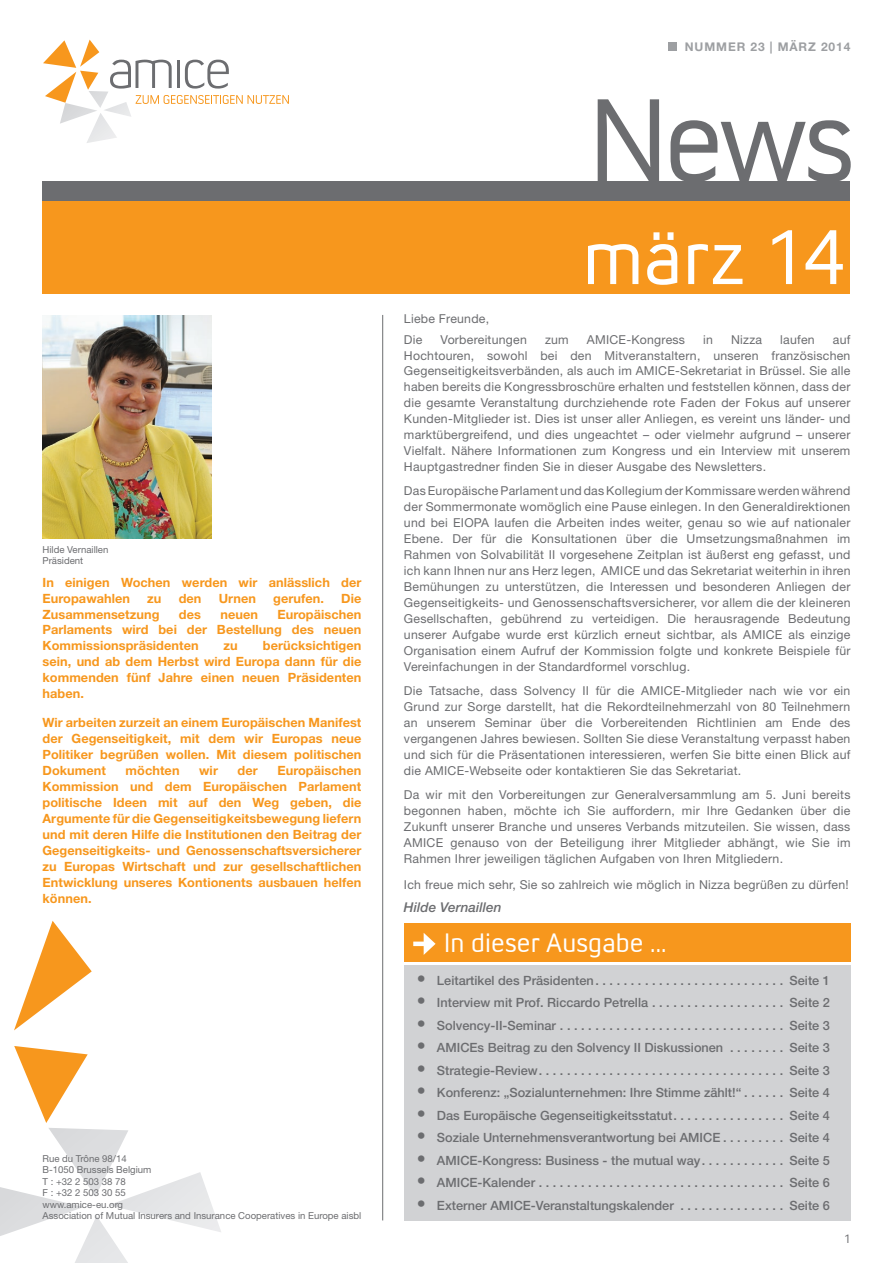
<style>
.page{position:relative;width:893px;height:1263px;background:#fff}
.page>*{position:absolute;margin:0;border:0;box-sizing:border-box;transform-origin:0 0}
.Amice_TITEL{font:118.5px "Convection";color:#6c6d70}
.Amice_TITEL-2{font:78px "Convection";letter-spacing:.005em;color:#fff}
.Amice_TITEL-3{font:27px "Convection";letter-spacing:.005em;color:#fff}
.Amice_artikel_signat{font:italic 500 13.5px "Helvetica Neue LT Std";letter-spacing:.005em;color:#6c6d70}
.Amice_ORANGE{font:700 12.75px/15.9px "Helvetica Neue LT Std";letter-spacing:.005em;color:#f7971d;text-align:justify}
.t1{font:500 12.75px "Helvetica Neue LT Std";color:#6c6d70}
.Amice_body_copy{font:12.3px/15.9px "Helvetica Neue LT Std";letter-spacing:.02em;color:#6c6d70;text-align:justify}
.Amice_body_copy-2{font:12.3px "Convection";color:#6c6d70}
.t2{font:700 12px "Helvetica Neue LT Std";letter-spacing:.075em;color:#9d9fa2}
.t3{font:9.6px "Helvetica Neue LT Std";color:#6c6d70}
.s1{font-size:12.6px}
.s2{font-size:18px}
</style>
<div class="page">
<div style="left:43px;top:200px;width:807px;height:94px;background:#f7971d"></div>
<div style="left:43px;top:181px;width:807px;height:19px;background:#6c6d70"></div>
<div style="left:669px;top:43px;width:8px;height:8px;background:#9d9fa2"></div>
<svg style="left:14px;top:921px;width:78px;height:109px"></svg>
<svg style="left:0;top:1046px;width:221px;height:217px"></svg>
<hr style="left:382px;top:315px;width:1px;height:905px;background:#6c6d70">
<div style="left:404px;top:965px;width:446px;height:255px;background:#d1d2d4"></div>
<div style="left:404px;top:923px;width:446px;height:39px;background:#f7971d"></div>
<div style="left:413px;top:941px;width:15px;height:5px;background:#fff"></div>
<svg style="left:424px;top:933px;width:12px;height:22px"></svg>
<svg style="left:43px;top:40px;width:246px;height:103px"></svg>
<img style="left:43px;top:315px;width:168px;height:224px">
<p class="t3" style="left:43px;top:544px;width:67px">Hilde Vernaillen</p>
<p class="t3" style="left:43px;top:555px;width:42px">Präsident</p>
<p class="Amice_ORANGE" style="left:43px;top:574px;width:320px">In einigen Wochen werden wir anlässlich der<br>Europawahlen</p>
<p class="Amice_ORANGE" style="left:147px;top:590px;width:16px">zu</p>
<p class="Amice_ORANGE" style="left:179px;top:590px;width:24px">den</p>
<p class="Amice_ORANGE" style="left:219px;top:590px;width:39px">Urnen</p>
<p class="Amice_ORANGE" style="left:273px;top:590px;width:52px">gerufen.</p>
<p class="Amice_ORANGE" style="left:341px;top:590px;width:22px">Die</p>
<p class="Amice_ORANGE" style="left:43px;top:606px;width:119px">Zusammensetzung</p>
<p class="Amice_ORANGE" style="left:179px;top:606px;width:24px">des</p>
<p class="Amice_ORANGE" style="left:220px;top:606px;width:39px">neuen</p>
<p class="Amice_ORANGE" style="left:43px;top:606px;width:320px;text-indent:235px">Europäischen Parlaments wird bei der Bestellung des neuen Kommissionspräsidenten</p>
<p class="Amice_ORANGE" style="left:43px;top:638px;width:320px;text-indent:220px">berücksichtigen sein, und ab dem Herbst wird Europa dann für die kommenden fünf Jahre einen neuen Präsidenten haben.</p>
<p class="Amice_ORANGE" style="left:43px;top:714px;width:320px">Wir arbeiten zurzeit an einem Europäischen Manifest der Gegenseitigkeit, mit dem wir Europas neue Politiker begrüßen wollen. Mit diesem politischen Dokument</p>
<p class="Amice_ORANGE" style="left:224px;top:638px;width:16px">zu</p>
<p class="Amice_ORANGE" style="left:43px;top:762px;width:320px;text-indent:235px">Europäischen Kommission und dem Europäischen Parlament politische Ideen mit auf den Weg geben, die Argumente für die Gegenseitigkeitsbewegung liefern und mit deren Hilfe die Institutionen den Beitrag der Gegenseitigkeits- und Genossenschaftsversicherer zu Europas Wirtschaft und zur gesellschaftlichen Entwicklung unseres Kontionents ausbauen helfen können.</p>
<p class="Amice_ORANGE" style="left:126px;top:762px;width:55px">möchten</p>
<p class="Amice_ORANGE" style="left:199px;top:762px;width:20px">wir</p>
<p class="Amice_ORANGE" style="left:238px;top:762px;width:22px">der</p>
<p class="t3" style="left:43px;top:1152px;width:86px">Rue du Trône 98/14</p>
<p class="t3" style="left:43px;top:1164px;width:110px">B-1050 Brussels Belgium</p>
<p class="t3" style="left:43px;top:1176px;width:85px">T : +32 2 503 38 78</p>
<p class="t3" style="left:43px;top:1187px;width:85px">F : +32 2 503 30 55</p>
<p class="t3" style="left:43px;top:1199px;width:82px">www.amice-eu.org</p>
<p class="t3" style="left:43px;top:1210px;width:320px">Association of Mutual Insurers and Insurance Cooperatives in Europe aisbl</p>
<p class="t2" style="left:685px;top:39px;width:167px">NUMMER 23 | MÄRZ 2014</p>
<p class="Amice_TITEL" style="left:589px;top:66px;width:268px">News</p>
<p class="Amice_TITEL-2" style="left:582px;top:209px;width:263px">märz 14</p>
<p class="Amice_body_copy" style="left:404px;top:311px;width:87px">Liebe Freunde,</p>
<p class="Amice_body_copy" style="left:404px;top:331px;width:20px">Die</p>
<p class="Amice_body_copy" style="left:441px;top:331px;width:88px">Vorbereitungen</p>
<p class="Amice_body_copy" style="left:545px;top:331px;width:25px">zum</p>
<p class="Amice_body_copy" style="left:587px;top:331px;width:100px">AMICE-Kongress</p>
<p class="Amice_body_copy" style="left:703px;top:331px;width:11px">in</p>
<p class="Amice_body_copy" style="left:731px;top:331px;width:33px">Nizza</p>
<p class="Amice_body_copy" style="left:780px;top:331px;width:36px">laufen</p>
<p class="Amice_body_copy" style="left:404px;top:331px;width:448px;text-indent:429px">auf Hochtouren, sowohl bei den Mitveranstaltern, unseren französischen Gegenseitigkeitsverbänden, als auch im AMICE-Sekretariat in Brüssel. Sie alle haben bereits die Kongressbroschüre erhalten und feststellen können, dass der die gesamte Veranstaltung durchziehende rote Faden der Fokus auf unserer Kunden-Mitglieder ist. Dies ist unser aller Anliegen, es vereint uns länder- und marktübergreifend, und dies ungeachtet – oder vielmehr aufgrund – unserer Vielfalt. Nähere Informationen zum Kongress und ein Interview mit unserem Hauptgastredner finden Sie in dieser Ausgabe des Newsletters.</p>
<p class="Amice_body_copy" style="left:404px;top:483px;width:448px">Das Europäische Parlament und das Kollegium der Kommissare werden während der Sommermonate womöglich eine Pause einlegen. In den Generaldirektionen und bei EIOPA laufen die Arbeiten indes weiter, genau so wie auf nationaler Ebene. Der für die Konsultationen über die Umsetzungsmaßnahmen im Rahmen von Solvabilität II vorgesehene Zeitplan ist äußerst eng gefasst, und ich kann Ihnen nur ans Herz legen, AMICE und das Sekretariat weiterhin in ihren Bemühungen zu unterstützen, die Interessen und besonderen Anliegen der Gegenseitigkeits- und Genossenschaftsversicherer, vor allem die der kleineren Gesellschaften, gebührend zu verteidigen. Die herausragende Bedeutung unserer Aufgabe wurde erst kürzlich erneut sichtbar, als AMICE als einzige Organisation einem Aufruf der Kommission folgte und konkrete Beispiele für Vereinfachungen in der Standardformel vorschlug.</p>
<p class="Amice_body_copy" style="left:404px;top:682px;width:448px">Die Tatsache, dass Solvency II für die AMICE-Mitglieder nach wie vor ein Grund zur Sorge darstellt, hat die Rekordteilnehmerzahl von 80 Teilnehmern an unserem Seminar über die Vorbereitenden Richtlinien am Ende des vergangenen Jahres bewiesen. Sollten Sie diese Veranstaltung verpasst haben und sich für die Präsentationen interessieren, werfen Sie bitte einen Blick auf die AMICE-Webseite oder kontaktieren Sie das Sekretariat.</p>
<p class="Amice_body_copy" style="left:404px;top:786px;width:448px">Da wir mit den Vorbereitungen zur Generalversammlung am 5. Juni bereits begonnen haben, möchte ich Sie auffordern, mir Ihre Gedanken über die Zukunft unserer Branche und unseres Verbands mitzuteilen. Sie wissen, dass AMICE genauso von der Beteiligung ihrer Mitglieder abhängt, wie Sie im Rahmen Ihrer jeweiligen täglichen Aufgaben von Ihren Mitgliedern.</p>
<p class="Amice_body_copy" style="left:404px;top:877px;width:446px">Ich freue mich sehr, Sie so zahlreich wie möglich in Nizza begrüßen zu dürfen<span class="s1">!</span></p>
<p class="Amice_artikel_signat" style="left:404px;top:899px;width:99px">Hilde Vernaillen</p>
<p class="Amice_TITEL-3" style="left:444px;top:926px;width:224px">In dieser Ausgabe ...</p>
<p class="t1" style="left:417px;top:973px;width:415px"><span class="s2">•</span> Leitartikel des Präsidenten . . . . . . . . . . . . . . . . . . . . . . . . . . . Seite 1</p>
<p class="t1" style="left:417px;top:995px;width:415px"><span class="s2">•</span> Interview mit Prof. Riccardo Petrella . . . . . . . . . . . . . . . . . . . Seite 2</p>
<p class="t1" style="left:417px;top:1018px;width:415px"><span class="s2">•</span> Solvency-II-Seminar . . . . . . . . . . . . . . . . . . . . . . . . . . . . . . . . Seite 3</p>
<p class="t1" style="left:417px;top:1040px;width:415px"><span class="s2">•</span> AMICEs Beitrag zu den Solvency II Diskussionen . . . . . . . . Seite 3</p>
<p class="t1" style="left:417px;top:1063px;width:415px"><span class="s2">•</span> Strategie-Review . . . . . . . . . . . . . . . . . . . . . . . . . . . . . . . . . . . Seite 3</p>
<p class="t1" style="left:417px;top:1085px;width:415px"><span class="s2">•</span> Konferenz: „Sozialunternehmen: Ihre Stimme zählt!“ . . . . . . Seite 4</p>
<p class="t1" style="left:417px;top:1108px;width:415px"><span class="s2">•</span> Das Europäische Gegenseitigkeitsstatut . . . . . . . . . . . . . . . . Seite 4</p>
<p class="t1" style="left:417px;top:1130px;width:415px"><span class="s2">•</span> Soziale Unternehmensverantwortung bei AMICE . . . . . . . . . Seite 4</p>
<p class="t1" style="left:417px;top:1153px;width:415px"><span class="s2">•</span> AMICE-Kongress: Business - the mutual way . . . . . . . . . . . . Seite 5</p>
<p class="t1" style="left:417px;top:1175px;width:415px"><span class="s2">•</span> AMICE-Kalender . . . . . . . . . . . . . . . . . . . . . . . . . . . . . . . . . . . Seite 6</p>
<p class="t1" style="left:417px;top:1198px;width:415px"><span class="s2">•</span> Externer AMICE-Veranstaltungskalender . . . . . . . . . . . . . . . Seite 6</p>
<p class="Amice_body_copy-2" style="left:844px;top:1231px;width:8px">1</p>
</div>
